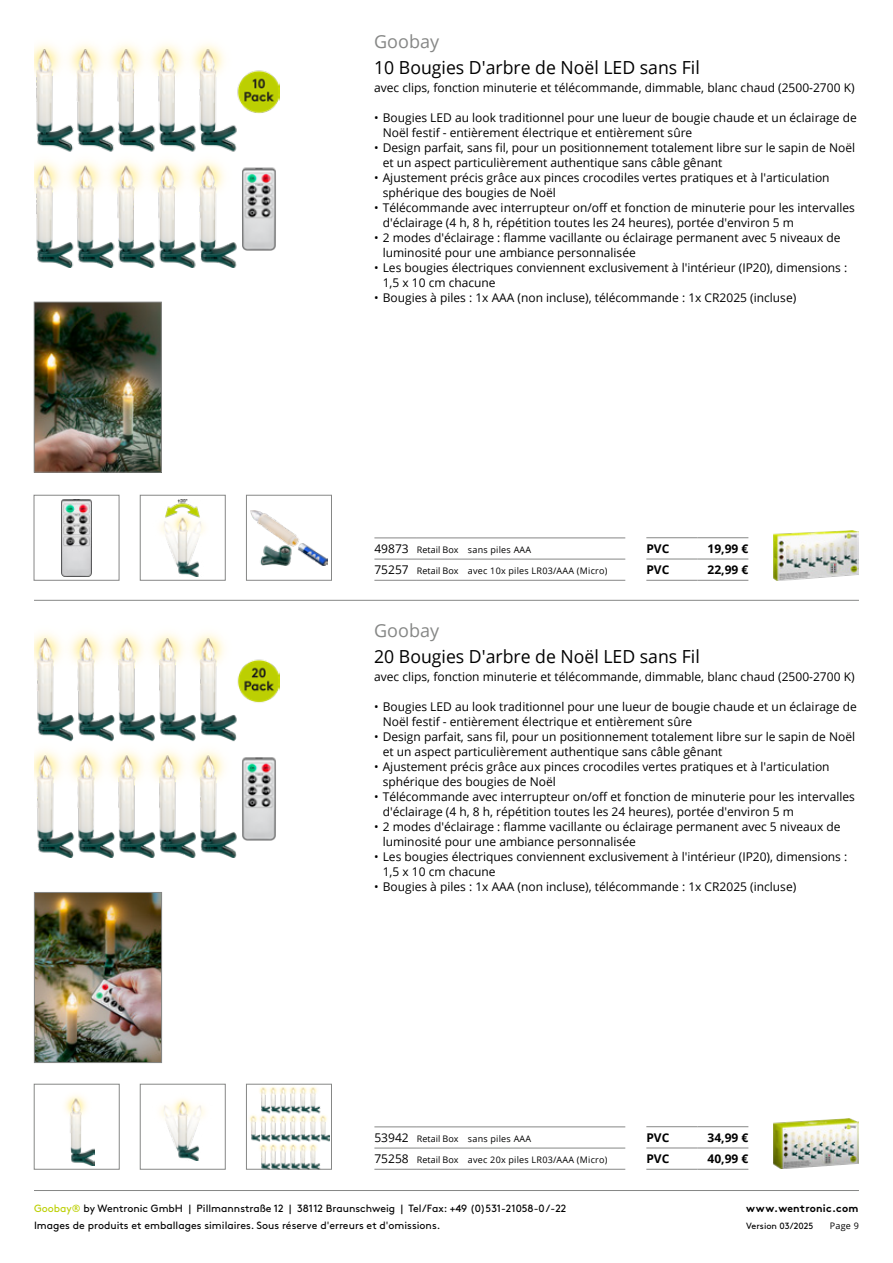
<style>
.page{position:relative;width:893px;height:1263px;background:#fff}
.page>*{position:absolute;margin:0;border:0;box-sizing:border-box;transform-origin:0 0}
.t1{font:18px "Open Sans";color:#000}
.t2{font:18px "Open Sans";color:#868786}
.t3{font:12px/15px "Open Sans";color:#000}
.t4{font:700 12px "Open Sans";color:#000}
.t5{font:10.5px/16.8px "Brown";color:#000}
.t6{font:700 10.5px "Brown";letter-spacing:.025em;color:#000}
.t7{font:9px "Open Sans";letter-spacing:.025em;color:#000}
.t8{font:9px "Brown";color:#000}
.s1{font-size:12px}
.s2{color:#bbcf00}
</style>
<div class="page">
<hr style="left:34px;top:1190px;width:825px;height:1px;background:#868786">
<hr style="left:34px;top:600px;width:825px;height:1px;background:#868786">
<img style="left:774px;top:1119px;width:85px;height:50px">
<img style="left:65px;top:1095px;width:30px;height:70px">
<div style="left:34px;top:1084px;width:85px;height:85px;border:1px solid #868786"></div>
<img style="left:160px;top:1099px;width:45px;height:61px">
<div style="left:140px;top:1084px;width:85px;height:85px;border:1px solid #868786"></div>
<img style="left:249px;top:1087px;width:80px;height:80px">
<div style="left:246px;top:1084px;width:86px;height:85px;border:1px solid #868786"></div>
<img style="left:34px;top:633px;width:246px;height:224px">
<img style="left:774px;top:531px;width:85px;height:49px">
<img style="left:251px;top:510px;width:76px;height:55px">
<div style="left:246px;top:495px;width:86px;height:85px;border:1px solid #868786"></div>
<img style="left:61px;top:499px;width:31px;height:77px">
<div style="left:34px;top:495px;width:85px;height:85px;border:1px solid #868786"></div>
<img style="left:36px;top:304px;width:124px;height:166px">
<div style="left:34px;top:302px;width:128px;height:170px;border:1px solid #868786"></div>
<img style="left:160px;top:499px;width:45px;height:77px">
<div style="left:140px;top:495px;width:85px;height:85px;border:1px solid #868786"></div>
<img style="left:36px;top:894px;width:124px;height:167px">
<div style="left:34px;top:892px;width:128px;height:171px;border:1px solid #868786"></div>
<img style="left:34px;top:44px;width:245px;height:224px">
<hr style="left:646px;top:1126px;width:51px;height:1px;background:#868786">
<hr style="left:697px;top:1126px;width:51px;height:1px;background:#868786">
<hr style="left:646px;top:1148px;width:51px;height:1px;background:#868786">
<hr style="left:697px;top:1148px;width:51px;height:1px;background:#868786">
<hr style="left:646px;top:1169px;width:51px;height:1px;background:#868786">
<hr style="left:697px;top:1169px;width:51px;height:1px;background:#868786">
<hr style="left:374px;top:1126px;width:43px;height:1px;background:#868786">
<hr style="left:374px;top:1148px;width:43px;height:1px;background:#868786">
<hr style="left:374px;top:1169px;width:43px;height:1px;background:#868786">
<hr style="left:417px;top:1126px;width:51px;height:1px;background:#868786">
<hr style="left:468px;top:1126px;width:157px;height:1px;background:#868786">
<hr style="left:417px;top:1148px;width:51px;height:1px;background:#868786">
<hr style="left:468px;top:1148px;width:157px;height:1px;background:#868786">
<hr style="left:417px;top:1169px;width:51px;height:1px;background:#868786">
<hr style="left:468px;top:1169px;width:157px;height:1px;background:#868786">
<hr style="left:646px;top:537px;width:51px;height:1px;background:#868786">
<hr style="left:697px;top:537px;width:51px;height:1px;background:#868786">
<hr style="left:646px;top:559px;width:51px;height:1px;background:#868786">
<hr style="left:697px;top:559px;width:51px;height:1px;background:#868786">
<hr style="left:646px;top:580px;width:51px;height:1px;background:#868786">
<hr style="left:697px;top:580px;width:51px;height:1px;background:#868786">
<hr style="left:374px;top:538px;width:43px;height:1px;background:#868786">
<hr style="left:374px;top:559px;width:43px;height:1px;background:#868786">
<hr style="left:374px;top:580px;width:43px;height:1px;background:#868786">
<hr style="left:417px;top:538px;width:51px;height:1px;background:#868786">
<hr style="left:468px;top:538px;width:157px;height:1px;background:#868786">
<hr style="left:417px;top:559px;width:51px;height:1px;background:#868786">
<hr style="left:468px;top:559px;width:157px;height:1px;background:#868786">
<hr style="left:417px;top:580px;width:51px;height:1px;background:#868786">
<hr style="left:468px;top:580px;width:157px;height:1px;background:#868786">
<h1 class="t2" style="left:374px;top:29px;width:66px">Goobay</h1>
<h1 class="t1" style="left:374px;top:55px;width:327px">10 Bougies D'arbre de Noël LED sans Fil</h1>
<p class="t3" style="left:374px;top:80px;width:482px">avec clips, fonction minuterie et télécommande, dimmable, blanc chaud (2500-2700 K)</p>
<p class="t3" style="left:383px;top:110px;width:476px;text-indent:-9px">• Bougies LED au look traditionnel pour une lueur de bougie chaude et un éclairage de<br>Noël festif - entièrement électrique et entièrement sûre</p>
<p class="t3" style="left:383px;top:140px;width:474px;text-indent:-9px">• Design parfait, sans fil, pour un positionnement totalement libre sur le sapin de Noël et un aspect particulièrement authentique sans câble gênant</p>
<p class="t3" style="left:383px;top:170px;width:448px;text-indent:-9px">• Ajustement précis grâce aux pinces crocodiles vertes pratiques et à l'articulation sphérique des bougies de Noël</p>
<p class="t3" style="left:383px;top:200px;width:474px;text-indent:-9px">• Télécommande avec interrupteur on/off et fonction de minuterie pour les intervalles d'éclairage (4 h, 8 h, répétition toutes les 24 heures), portée d'environ 5 m</p>
<p class="t3" style="left:383px;top:230px;width:459px;text-indent:-9px">• 2 modes d'éclairage : flamme vacillante ou éclairage permanent avec 5 niveaux de luminosité pour une ambiance personnalisée</p>
<p class="t3" style="left:383px;top:260px;width:466px;text-indent:-9px">• Les bougies électriques conviennent exclusivement à l'intérieur (IP20), dimensions :<br>1,5 x 10 cm chacune</p>
<p class="t3" style="left:374px;top:290px;width:424px">• Bougies à piles : 1x AAA (non incluse), télécommande : 1x CR2025 (incluse)</p>
<p class="t7" style="left:374px;top:544px;width:158px"><span class="s1">49873</span> Retail Box sans piles AAA</p>
<p class="t7" style="left:374px;top:565px;width:234px"><span class="s1">75257</span> Retail Box avec 10x piles LR03/AAA (Micro)</p>
<p class="t4" style="left:646px;top:540px;width:24px">PVC</p>
<p class="t4" style="left:707px;top:540px;width:42px">19,99 €</p>
<p class="t4" style="left:646px;top:561px;width:24px">PVC</p>
<p class="t4" style="left:707px;top:561px;width:42px">22,99 €</p>
<h1 class="t2" style="left:374px;top:618px;width:66px">Goobay</h1>
<h1 class="t1" style="left:374px;top:644px;width:327px">20 Bougies D'arbre de Noël LED sans Fil</h1>
<p class="t3" style="left:374px;top:669px;width:482px">avec clips, fonction minuterie et télécommande, dimmable, blanc chaud (2500-2700 K)</p>
<p class="t3" style="left:383px;top:699px;width:476px;text-indent:-9px">• Bougies LED au look traditionnel pour une lueur de bougie chaude et un éclairage de<br>Noël festif - entièrement électrique et entièrement sûre</p>
<p class="t3" style="left:383px;top:729px;width:474px;text-indent:-9px">• Design parfait, sans fil, pour un positionnement totalement libre sur le sapin de Noël et un aspect particulièrement authentique sans câble gênant</p>
<p class="t3" style="left:383px;top:759px;width:448px;text-indent:-9px">• Ajustement précis grâce aux pinces crocodiles vertes pratiques et à l'articulation sphérique des bougies de Noël</p>
<p class="t3" style="left:383px;top:789px;width:474px;text-indent:-9px">• Télécommande avec interrupteur on/off et fonction de minuterie pour les intervalles d'éclairage (4 h, 8 h, répétition toutes les 24 heures), portée d'environ 5 m</p>
<p class="t3" style="left:383px;top:819px;width:459px;text-indent:-9px">• 2 modes d'éclairage : flamme vacillante ou éclairage permanent avec 5 niveaux de luminosité pour une ambiance personnalisée</p>
<p class="t3" style="left:383px;top:849px;width:466px;text-indent:-9px">• Les bougies électriques conviennent exclusivement à l'intérieur (IP20), dimensions :<br>1,5 x 10 cm chacune</p>
<p class="t3" style="left:374px;top:879px;width:424px">• Bougies à piles : 1x AAA (non incluse), télécommande : 1x CR2025 (incluse)</p>
<p class="t7" style="left:374px;top:1132px;width:158px"><span class="s1">53942</span> Retail Box sans piles AAA</p>
<p class="t7" style="left:374px;top:1154px;width:234px"><span class="s1">75258</span> Retail Box avec 20x piles LR03/AAA (Micro)</p>
<p class="t5" style="left:34px;top:1199px;width:534px"><span class="s2">Goobay®</span> by Wentronic GmbH | Pillmannstraße 12 | 38112 Braunschweig | Tel/Fax: +49 (0)531-21058-0 /-22<br>Images de produits et emballages similaires. Sous réserve d'erreurs et d'omissions.</p>
<p class="t4" style="left:646px;top:1129px;width:24px">PVC</p>
<p class="t4" style="left:707px;top:1129px;width:42px">34,99 €</p>
<p class="t4" style="left:646px;top:1150px;width:24px">PVC</p>
<p class="t4" style="left:707px;top:1150px;width:42px">40,99 €</p>
<p class="t6" style="left:746px;top:1199px;width:114px">www.wentronic.com</p>
<p class="t8" style="left:746px;top:1219px;width:69px">Version 03/2025</p>
<p class="t7" style="left:830px;top:1219px;width:31px">Page 9</p>
</div>
